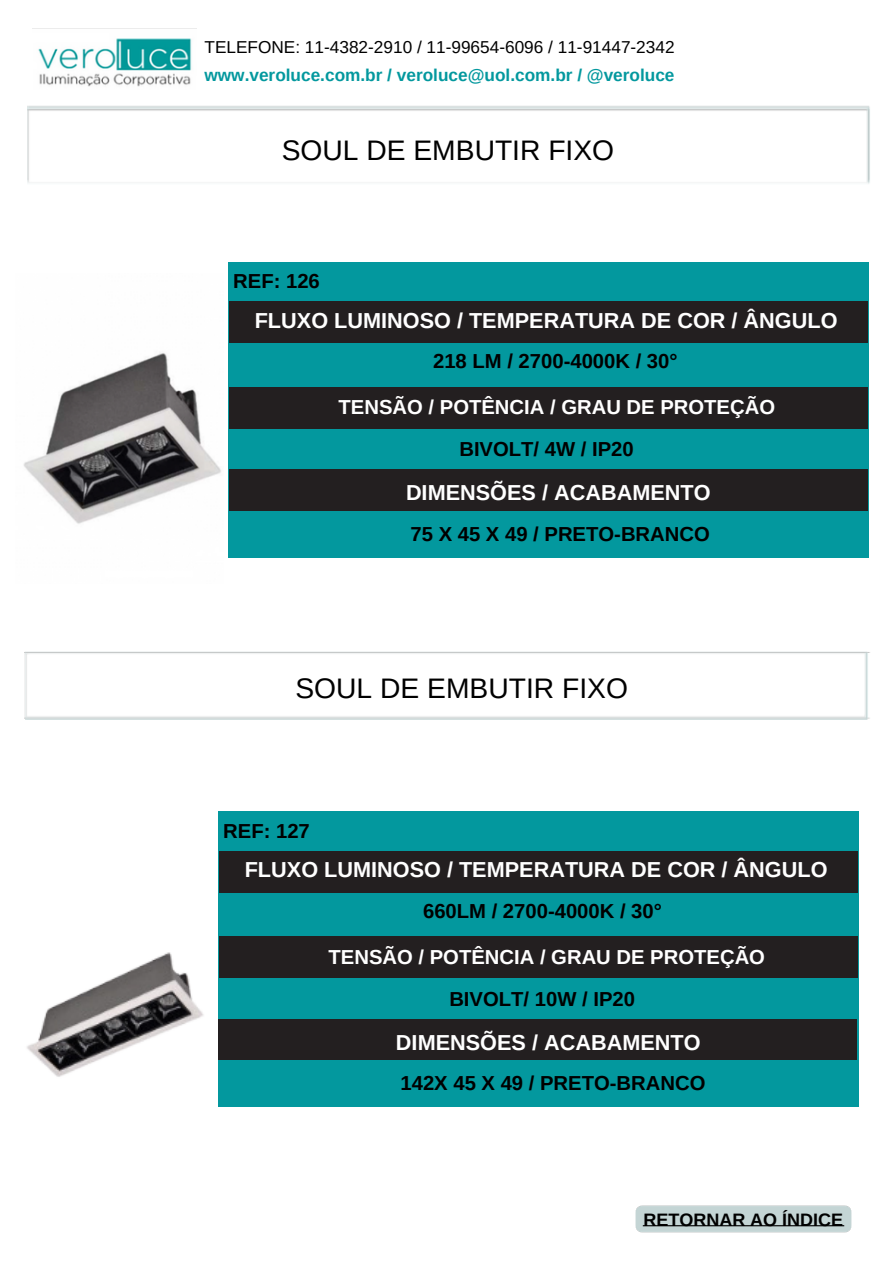
<style>
.page{position:relative;width:894px;height:1264px;background:#fff}
.page>*{position:absolute;margin:0;border:0;box-sizing:border-box;transform-origin:0 0}
.t1{font:28.2px "Arimo";color:#000}
.t2{font:700 21.6px "Arimo";color:#fff}
.t3{font:700 20.25px "Arimo";color:#000}
.t4{font:700 20.25px "Arimo";color:#fff}
.t5{font:700 18px "Arimo";color:#000}
.t6{font:17.25px "Arimo";color:#000}
.t7{font:700 17.25px "Arimo";color:#03989e}
</style>
<div class="page">
<img style="left:33px;top:28px;width:163px;height:59px">
<img style="left:27px;top:106px;width:843px;height:78px">
<img style="left:26px;top:651px;width:842px;height:69px">
<img style="left:635px;top:1205px;width:217px;height:28px">
<img style="left:23px;top:353px;width:198px;height:171px">
<div style="left:228px;top:262px;width:639px;height:249px;background:#03989e"></div>
<div style="left:230px;top:386px;width:637px;height:42px;background:#231f20"></div>
<div style="left:229px;top:469px;width:637px;height:42px;background:#231f20"></div>
<div style="left:230px;top:301px;width:637px;height:42px;background:#231f20"></div>
<div style="left:228px;top:511px;width:639px;height:46px;background:#03989e"></div>
<div style="left:218px;top:811px;width:639px;height:249px;background:#03989e"></div>
<div style="left:220px;top:936px;width:637px;height:42px;background:#231f20"></div>
<div style="left:219px;top:1018px;width:637px;height:42px;background:#231f20"></div>
<div style="left:220px;top:850px;width:637px;height:42px;background:#231f20"></div>
<div style="left:218px;top:1060px;width:639px;height:46px;background:#03989e"></div>
<img style="left:27px;top:936px;width:194px;height:141px">
<h2 class="t6" style="left:204px;top:38px;width:471px">TELEFONE: 11-4382-2910 / 11-99654-6096 / 11-91447-2342</h2>
<h2 class="t7" style="left:204px;top:66px;width:471px">www.veroluce.com.br / veroluce@uol.com.br / @veroluce</h2>
<h2 class="t1" style="left:281px;top:134px;width:334px">SOUL DE EMBUTIR FIXO</h2>
<h2 class="t3" style="left:233px;top:270px;width:88px">REF: 126</h2>
<p class="t2" style="left:255px;top:308px;width:584px">FLUXO LUMINOSO / TEMPERATURA DE COR / ÂNGULO</p>
<h1 class="t3" style="left:433px;top:350px;width:246px">218 LM / 2700-4000K / 30°</h1>
<h2 class="t4" style="left:338px;top:396px;width:438px">TENSÃO / POTÊNCIA / GRAU DE PROTEÇÃO</h2>
<h2 class="t3" style="left:459px;top:438px;width:176px">BIVOLT/ 4W / IP20</h2>
<p class="t2" style="left:406px;top:480px;width:306px">DIMENSÕES / ACABAMENTO</p>
<h2 class="t3" style="left:410px;top:522px;width:301px">75 X 45 X 49 / PRETO-BRANCO</h2>
<h2 class="t1" style="left:295px;top:672px;width:334px">SOUL DE EMBUTIR FIXO</h2>
<h2 class="t3" style="left:223px;top:819px;width:88px">REF: 127</h2>
<h2 class="t2" style="left:245px;top:857px;width:584px">FLUXO LUMINOSO / TEMPERATURA DE COR / ÂNGULO</h2>
<p class="t3" style="left:423px;top:899px;width:240px">660LM / 2700-4000K / 30°</p>
<h2 class="t4" style="left:328px;top:945px;width:438px">TENSÃO / POTÊNCIA / GRAU DE PROTEÇÃO</h2>
<h2 class="t3" style="left:449px;top:987px;width:187px">BIVOLT/ 10W / IP20</h2>
<h2 class="t2" style="left:396px;top:1030px;width:306px">DIMENSÕES / ACABAMENTO</h2>
<h3 class="t3" style="left:400px;top:1071px;width:306px">142X 45 X 49 / PRETO-BRANCO</h3>
<h2 class="t5" style="left:643px;top:1209px;width:201px">RETORNAR AO ÍNDICE</h2>
</div>
